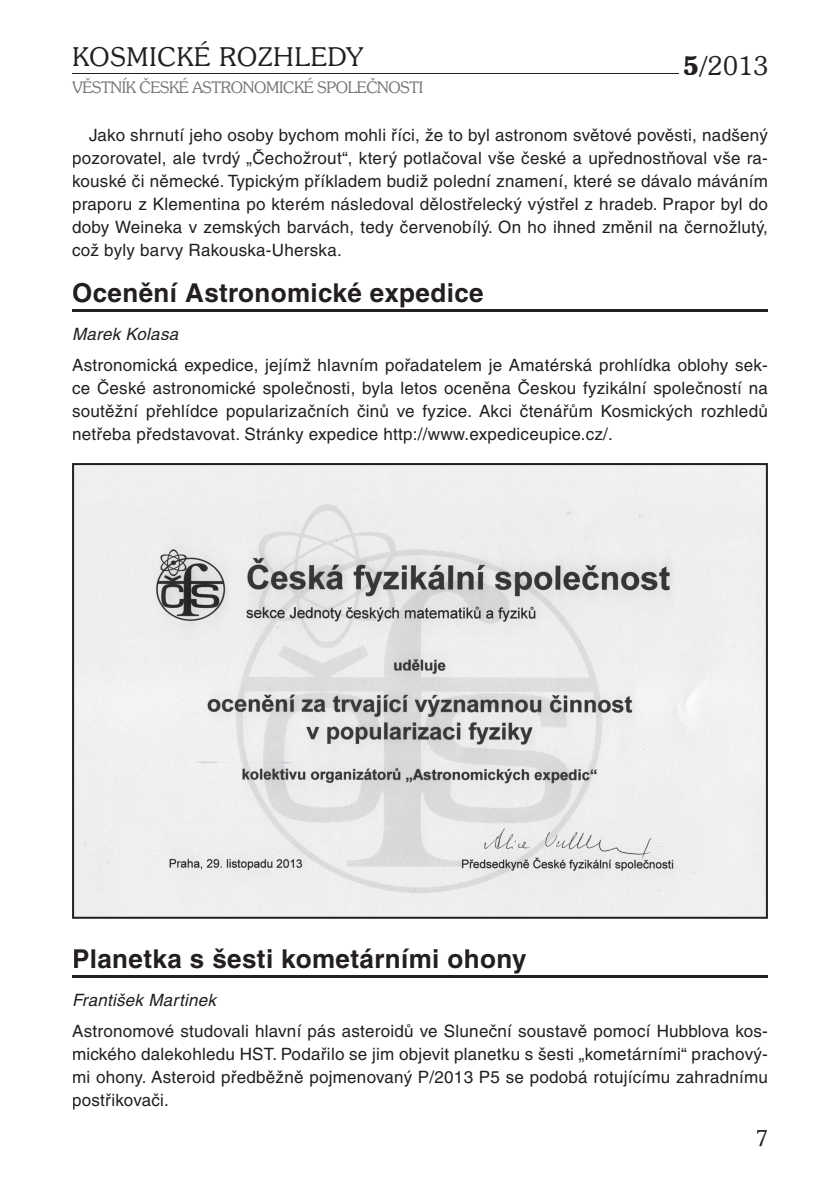
<style>
.page{position:relative;width:840px;height:1191px;background:#fff}
.page>*{position:absolute;margin:0;border:0;box-sizing:border-box;transform-origin:0 0}
.t1{font:700 26px "Helvetica CE";letter-spacing:.015em;color:#231f20}
.t2{font:300 26px "Souvenir IT Cby BTCE";letter-spacing:.04em;color:#231f20}
.t3{font:300 22px "Souvenir IT Cby BTCE";color:#231f20}
.t4{font:17px/23px "Helvetica CE";letter-spacing:.015em;color:#231f20;text-align:justify}
.t5{font:italic 17px "Helvetica CE";letter-spacing:.015em;color:#231f20}
.t6{font:300 16px "Souvenir IT Cby BTCE";letter-spacing:-.02em;color:#76787b}
.s1{font-weight:600}
</style>
<div class="page">
<hr style="left:72px;top:73px;width:606px;height:1px;background:#231f20">
<svg style="left:72px;top:463px;width:695px;height:455px;fill:#ededef"></svg>
<hr style="left:72px;top:310px;width:695px;height:2px;background:#231f20">
<hr style="left:72px;top:975px;width:695px;height:2px;background:#231f20">
<h1 class="t2" style="left:72px;top:40px;width:292px">KOSMICKÉ ROZHLEDY</h1>
<p class="t6" style="left:72px;top:77px;width:352px">VĚSTNÍK ČESKÉ ASTRONOMICKÉ SPOLEČNOSTI</p>
<h1 class="t2" style="left:682px;top:48px;width:87px"><span class="s1">5/</span>2013</h1>
<p class="t4" style="left:72px;top:123px;width:697px;text-indent:17px">Jako shrnutí jeho osoby bychom mohli říci, že to byl astronom světové pověsti, nadšený pozorovatel, ale tvrdý „Čechožrout“, který potlačoval vše české a upřednostňoval vše ra&shy;kouské či německé. Typickým příkladem budiž polední znamení, které se dávalo máváním praporu z Klementina po kterém následoval dělostřelecký výstřel z hradeb. Prapor byl do doby Weineka v zemských barvách, tedy červenobílý. On ho ihned změnil na černožlutý, což byly barvy Rakouska-Uherska.</p>
<h1 class="t1" style="left:72px;top:277px;width:413px">Ocenění Astronomické expedice</h1>
<p class="t5" style="left:72px;top:324px;width:108px">Marek Kolasa</p>
<p class="t4" style="left:72px;top:353px;width:697px">Astronomická expedice, jejímž hlavním pořadatelem je Amatérská prohlídka oblohy sek&shy;ce České astronomické společnosti, byla letos oceněna Českou fyzikální společností na soutěžní přehlídce popularizačních činů ve fyzice. Akci čtenářům Kosmických rozhledů netřeba představovat. Stránky expedice http://www.expediceupice.cz/.</p>
<h1 class="t1" style="left:72px;top:942px;width:456px">Planetka s šesti kometárními ohony</h1>
<p class="t5" style="left:72px;top:990px;width:145px">František Martinek</p>
<p class="t4" style="left:72px;top:1019px;width:697px">Astronomové studovali hlavní pás asteroidů ve Sluneční soustavě pomocí Hubblova kos&shy;mického dalekohledu HST. Podařilo se jim objevit planetku s šesti „kometárními“ prachový&shy;mi ohony. Asteroid předběžně pojmenovaný P/2013 P5 se podobá rotujícímu zahradnímu postřikovači.</p>
<p class="t3" style="left:755px;top:1124px;width:14px">7</p>
</div>
